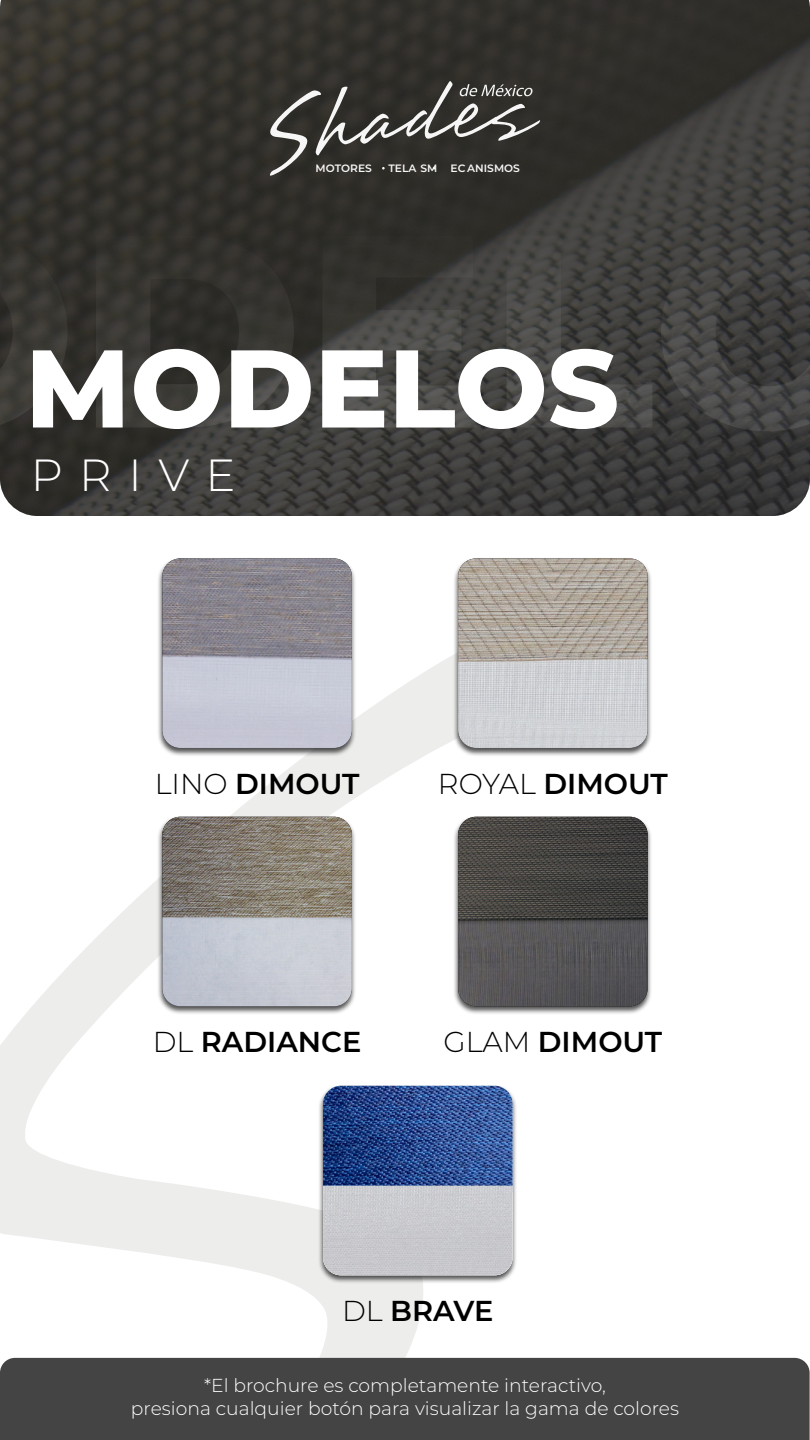
<style>
.page{position:relative;width:810px;height:1440px;background:#fff}
.page>*{position:absolute;margin:0;border:0;box-sizing:border-box;transform-origin:0 0}
.t1{font:800 274.05px "Montserrat";color:#fff}
.t2{font:800 110.18px "Montserrat";color:#fff}
.t3{font:300 45px "Montserrat";letter-spacing:.365em;color:#fff}
.t4{font:600 28.8px "Montserrat";color:#000}
.t5{font:300 18.75px/22.5px "Montserrat";color:#fff;text-align:center}
.t6{font:600 10.65px "Montserrat";color:#f6f6f6}
.s1{font-weight:300}
</style>
<div class="page">
<svg style="left:0;top:655px;width:604px;height:703px"></svg>
<div style="left:0;top:1358px;width:810px;height:82px;background:#454444"></div>
<img style="left:0;top:0;width:810px;height:516px">
<svg style="left:268px;top:81px;width:272px;height:95px;background:#484743"></svg>
<div style="left:157px;top:557px;width:200px;height:200px;background:#000;opacity:.68"></div>
<img style="left:162px;top:558px;width:190px;height:190px">
<div style="left:453px;top:557px;width:200px;height:200px;background:#000;opacity:.68"></div>
<img style="left:458px;top:558px;width:190px;height:190px">
<div style="left:157px;top:816px;width:200px;height:199px;background:#000;opacity:.68"></div>
<img style="left:162px;top:817px;width:190px;height:189px">
<div style="left:453px;top:816px;width:200px;height:199px;background:#000;opacity:.68"></div>
<img style="left:458px;top:817px;width:190px;height:189px">
<div style="left:318px;top:1085px;width:200px;height:199px;background:#000;opacity:.68"></div>
<img style="left:323px;top:1086px;width:190px;height:100px">
<img style="left:323px;top:1186px;width:190px;height:89px">
<p class="t6" style="left:316px;top:160px;width:58px">MOTORES</p>
<p class="t6" style="left:388px;top:160px;width:133px">TELA SM EC ANISMOS</p>
<h1 class="t1" style="left:77px;top:129px;width:808px">DELO</h1>
<h2 class="t2" style="left:25px;top:308px;width:595px">MODELOS</h2>
<h3 class="t3" style="left:31px;top:444px;width:206px">PRIVE</h3>
<h3 class="t4" style="left:155px;top:763px;width:206px"><span class="s1">LINO</span> DIMOUT</h3>
<h3 class="t4" style="left:438px;top:763px;width:231px"><span class="s1">ROYAL</span> DIMOUT</h3>
<h3 class="t4" style="left:153px;top:1022px;width:210px"><span class="s1">DL</span> RADIANCE</h3>
<h3 class="t4" style="left:443px;top:1022px;width:220px"><span class="s1">GLAM</span> DIMOUT</h3>
<h3 class="t4" style="left:342px;top:1291px;width:153px"><span class="s1">DL</span> BRAVE</h3>
<p class="t5" style="left:131px;top:1374px;width:550px">*El brochure es completamente interactivo,<br>presiona cualquier botón para visualizar la gama de colores</p>
</div>
